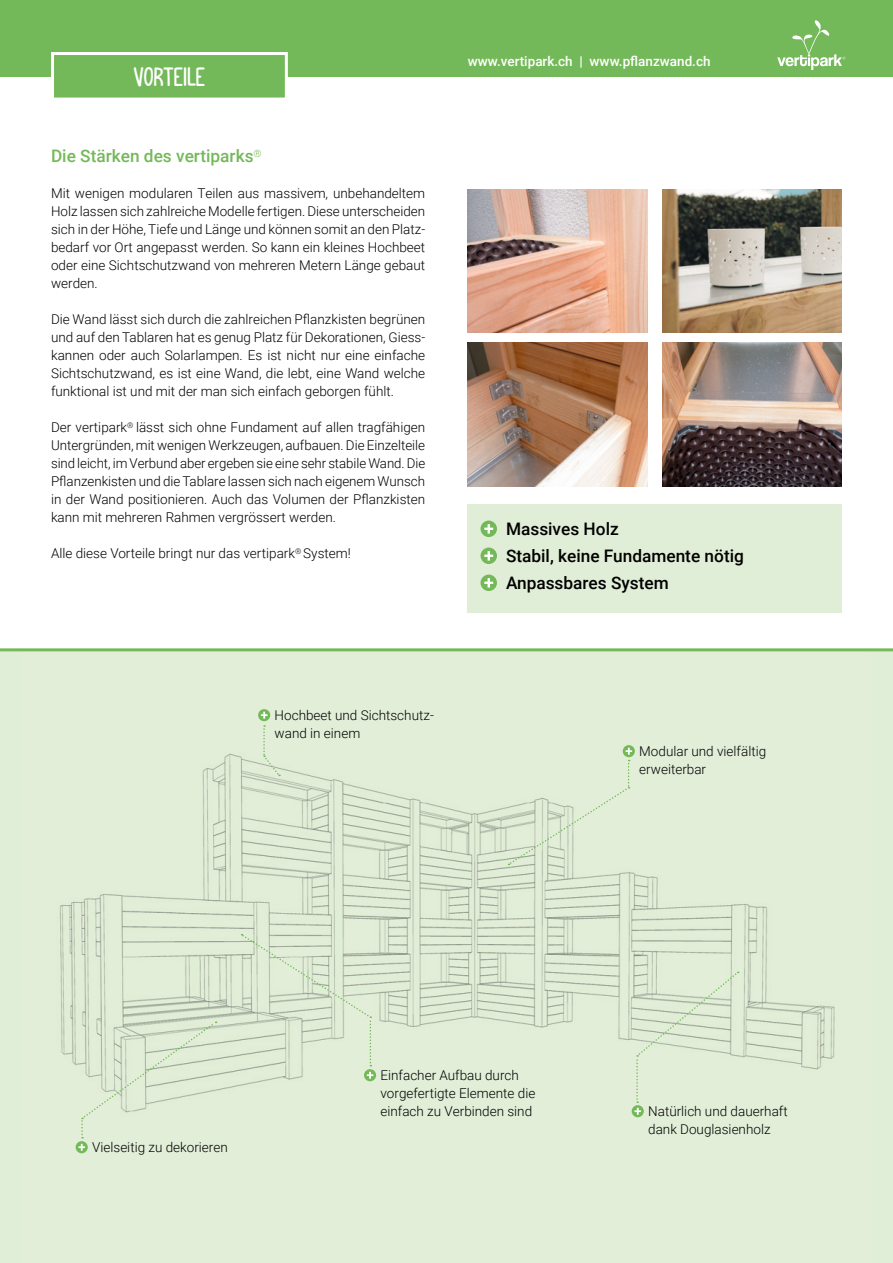
<style>
.page{position:relative;width:893px;height:1263px;background:#fff}
.page>*{position:absolute;margin:0;border:0;box-sizing:border-box;transform-origin:0 0}
.t1{font:27px "Milk Run";color:#fff}
.t2{font:500 17.25px/27px "Roboto";color:#000}
.t3{font:500 17.25px "Roboto";color:#74b959}
.t4{font:300 13.5px/18px "Roboto";color:#000}
.t5{font:500 13.5px "Roboto";color:#fff}
</style>
<div class="page">
<div style="left:0;top:651px;width:893px;height:612px;background:#e1eed7"></div>
<img style="left:23px;top:651px;width:847px;height:503px">
<div style="left:0;top:0;width:893px;height:76px;background:#74b959"></div>
<svg style="left:50px;top:52px;width:239px;height:46px"></svg>
<img style="left:468px;top:189px;width:179px;height:144px">
<img style="left:468px;top:343px;width:179px;height:143px">
<img style="left:662px;top:189px;width:180px;height:144px">
<img style="left:662px;top:343px;width:180px;height:143px">
<svg style="left:364px;top:1069px;width:12px;height:12px"></svg>
<svg style="left:367px;top:1072px;width:6px;height:7px"></svg>
<svg style="left:623px;top:745px;width:12px;height:12px"></svg>
<svg style="left:76px;top:1141px;width:12px;height:12px"></svg>
<svg style="left:78px;top:1144px;width:7px;height:7px"></svg>
<svg style="left:258px;top:709px;width:12px;height:12px"></svg>
<svg style="left:261px;top:712px;width:6px;height:7px"></svg>
<div style="left:632px;top:1105px;width:12px;height:12px;background:#74b959;border-radius:50%"></div>
<svg style="left:81px;top:1021px;width:136px;height:117px"></svg>
<svg style="left:634px;top:971px;width:105px;height:144px"></svg>
<svg style="left:241px;top:933px;width:130px;height:133px"></svg>
<svg style="left:263px;top:725px;width:17px;height:51px"></svg>
<svg style="left:508px;top:748px;width:124px;height:118px"></svg>
<hr style="left:0;top:648px;width:893px;height:3px;background:#74b959">
<div style="left:468px;top:504px;width:374px;height:108px;background:#e1eed7"></div>
<svg style="left:480px;top:520px;width:17px;height:17px"></svg>
<svg style="left:484px;top:524px;width:9px;height:10px"></svg>
<svg style="left:480px;top:547px;width:17px;height:17px"></svg>
<svg style="left:484px;top:551px;width:9px;height:10px"></svg>
<svg style="left:480px;top:574px;width:17px;height:17px"></svg>
<svg style="left:484px;top:578px;width:9px;height:10px"></svg>
<svg style="left:777px;top:20px;width:68px;height:50px"></svg>
<h1 class="t1" style="left:133px;top:67px;width:73px">VORTEILE</h1>
<p class="t3" style="left:51px;top:144px;width:212px">Die Stärken des vertiparks<sup>®</sup></p>
<p class="t4" style="left:51px;top:184px;width:376px;text-align:justify">Mit wenigen modularen Teilen aus massivem, unbehandeltem Holz lassen sich zahlreiche Modelle fertigen. Diese unterscheiden sich in der Höhe, Tiefe und Länge und können somit an den Platz&shy;bedarf vor Ort angepasst werden. So kann ein kleines Hochbeet oder eine Sichtschutzwand von mehreren Metern Länge gebaut werden.</p>
<p class="t4" style="left:51px;top:310px;width:376px;text-align:justify">Die Wand lässt sich durch die zahlreichen Pflanzkisten begrünen und auf den Tablaren hat es genug Platz für Dekorationen, Giess&shy;kannen oder auch Solarlampen. Es ist nicht nur eine einfache Sichtschutzwand, es ist eine Wand, die lebt, eine Wand welche funktional ist und mit der man sich einfach geborgen fühlt.</p>
<p class="t4" style="left:51px;top:418px;width:376px;text-align:justify">Der vertipark<sup>®</sup> lässt sich ohne Fundament auf allen tragfähigen Untergründen, mit wenigen Werkzeugen, aufbauen. Die Einzelteile sind leicht, im Verbund aber ergeben sie eine sehr stabile Wand. Die Pflanzenkisten und die Tablare lassen sich nach eigenem Wunsch in der Wand positionieren. Auch das Volumen der Pflanzkisten kann mit mehreren Rahmen vergrössert werden.</p>
<p class="t4" style="left:51px;top:544px;width:301px">Alle diese Vorteile bringt nur das vertipark<sup>®</sup> System!</p>
<p class="t5" style="left:468px;top:52px;width:244px">www.vertipark.ch | www.pflanzwand.ch</p>
<p class="t2" style="left:506px;top:515px;width:239px">Massives Holz<br>Stabil, keine Fundamente nötig<br>Anpassbares System</p>
<p class="t4" style="left:275px;top:706px;width:161px">Hochbeet und Sichtschutz&shy;wand in einem</p>
<p class="t4" style="left:639px;top:742px;width:128px">Modular und vielfältig erweiterbar</p>
<p class="t4" style="left:92px;top:1138px;width:137px">Vielseitig zu dekorieren</p>
<p class="t4" style="left:380px;top:1066px;width:156px">Einfacher Aufbau durch vorgefertigte Elemente die einfach zu Verbinden sind</p>
<p class="t4" style="left:648px;top:1102px;width:141px">Natürlich und dauerhaft dank Douglasienholz</p>
</div>
